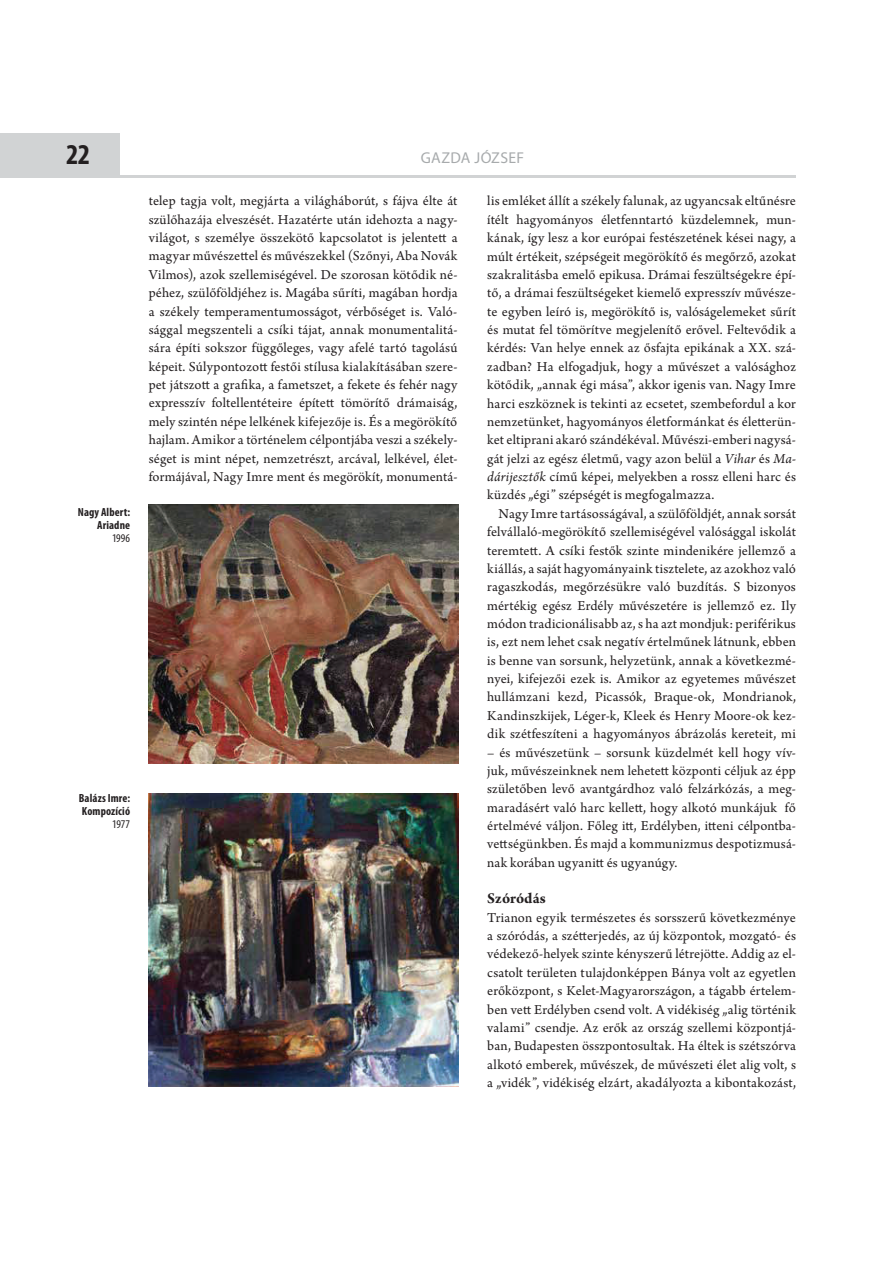
<style>
.page{position:relative;width:893px;height:1263px;background:#fff}
.page>*{position:absolute;margin:0;border:0;box-sizing:border-box;transform-origin:0 0}
.t1{font:condensed 28.8px "Myriad Pro";color:#231f20}
.t2{font:15.75px "Myriad Pro";letter-spacing:.015em;color:#a7aaac}
.t3{font:700 15.75px "Arno Pro";letter-spacing:.01em;color:#231f20}
.t4{font:14.4px/18.3px "Arno Pro";letter-spacing:.01em;color:#231f20;text-align:justify}
.t5{font:700 condensed 11.85px/13px "Myriad Pro";letter-spacing:.01em;color:#231f20;text-align:right}
.t6{font:condensed 11.85px "Myriad Pro";color:#231f20}
.s1{font-style:italic}
</style>
<div class="page">
<div style="left:0;top:133px;width:119px;height:45px;background:#d1d3d4"></div>
<hr style="left:119px;top:175px;width:677px;height:3px;background:#d1d3d4">
<img style="left:149px;top:505px;width:310px;height:259px">
<img style="left:149px;top:793px;width:309px;height:294px">
<h1 class="t1" style="left:67px;top:137px;width:24px">22</h1>
<p class="t2" style="left:421px;top:149px;width:105px">GAZDA JÓZSEF</p>
<p class="t4" style="left:149px;top:193px;width:310px">telep tagja volt, megjárta a világháborút, s fájva élte át szülőhazája elveszését. Hazatérte után idehozta a nagy&shy;világot, s személye összekötő kapcsolatot is jelentett a magyar művészettel és művészekkel (Szőnyi, Aba Novák Vilmos), azok szellemiségével. De szorosan kötődik né&shy;péhez, szülőföldjéhez is. Magába sűríti, magában hordja a székely temperamentumosságot, vérbőséget is. Való&shy;sággal megszenteli a csíki tájat, annak monumentalitá&shy;sára építi sokszor függőleges, vagy afelé tartó tagolású képeit. Súlypontozott festői stílusa kialakításában szere&shy;pet játszott a grafika, a fametszet, a fekete és fehér nagy expresszív foltellentéteire épített tömörítő drámaiság, mely szintén népe lelkének kifejezője is. És a megörökítő hajlam. Amikor a történelem célpontjába veszi a székely&shy;séget is mint népet, nemzetrészt, arcával, lelkével, élet&shy;formájával, Nagy Imre ment és megörökít, monumentá-</p>
<p class="t4" style="left:487px;top:193px;width:310px">lis emléket állít a székely falunak, az ugyancsak eltűnésre ítélt hagyományos életfenntartó küzdelemnek, mun&shy;kának, így lesz a kor európai festészetének kései nagy, a múlt értékeit, szépségeit megörökítő és megőrző, azokat szakralitásba emelő epikusa. Drámai feszültségekre épí&shy;tő, a drámai feszültségeket kiemelő expresszív művésze&shy;te egyben leíró is, megörökítő is, valóságelemeket sűrít és mutat fel tömörítve megjelenítő erővel. Feltevődik a kérdés: Van helye ennek az ősfajta epikának a XX. szá&shy;zadban? Ha elfogadjuk, hogy a művészet a valósághoz kötődik, „annak égi mása”, akkor igenis van. Nagy Imre harci eszköznek is tekinti az ecsetet, szembefordul a kor nemzetünket, hagyományos életformánkat és életterün&shy;ket eltiprani akaró szándékéval. Művészi-emberi nagysá&shy;gát jelzi az egész életmű, vagy azon belül a <span class="s1">Vihar</span> és <span class="s1">Ma&shy;dárijesztők</span> című képei, melyekben a rossz elleni harc és küzdés „égi” szépségét is megfogalmazza.</p>
<p class="t4" style="left:487px;top:505px;width:310px;text-indent:11px">Nagy Imre tartásosságával, a szülőföldjét, annak sorsát felvállaló-megörökítő szellemiségével valósággal iskolát teremtett. A csíki festők szinte mindenikére jellemző a kiállás, a saját hagyományaink tisztelete, az azokhoz való ragaszkodás, megőrzésükre való buzdítás. S bizonyos mértékig egész Erdély művészetére is jellemző ez. Ily módon tradicionálisabb az, s ha azt mondjuk: periférikus is, ezt nem lehet csak negatív értelműnek látnunk, ebben is benne van sorsunk, helyzetünk, annak a következmé&shy;nyei, kifejezői ezek is. Amikor az egyetemes művészet hullámzani kezd, Picassók, Braque-ok, Mondrianok, Kandinszkijek, Léger-k, Kleek és Henry Moore-ok kez&shy;dik szétfeszíteni a hagyományos ábrázolás kereteit, mi</p>
<p class="t4" style="left:487px;top:744px;width:310px">– és művészetünk – sorsunk küzdelmét kell hogy vív&shy;juk, művészeinknek nem lehetett központi céljuk az épp születőben levő avantgárdhoz való felzárkózás, a meg&shy;maradásért való harc kellett, hogy alkotó munkájuk fő értelmévé váljon. Főleg itt, Erdélyben, itteni célpontba&shy;vettségünkben. És majd a kommunizmus despotizmusá&shy;nak korában ugyanitt és ugyanúgy.</p>
<p class="t3" style="left:487px;top:889px;width:60px">Szóródás</p>
<p class="t4" style="left:487px;top:909px;width:310px">Trianon egyik természetes és sorsszerű következménye a szóródás, a szétterjedés, az új központok, mozgató- és védekező-helyek szinte kényszerű létrejötte. Addig az el&shy;csatolt területen tulajdonképpen Bánya volt az egyetlen erőközpont, s Kelet-Magyarországon, a tágabb értelem&shy;ben vett Erdélyben csend volt. A vidékiség „alig történik valami” csendje. Az erők az ország szellemi központjá&shy;ban, Budapesten összpontosultak. Ha éltek is szétszórva alkotó emberek, művészek, de művészeti élet alig volt, s a „vidék”, vidékiség elzárt, akadályozta a kibontakozást,</p>
<p class="t5" style="left:78px;top:506px;width:54px">Nagy Albert:<br>Ariadne</p>
<p class="t6" style="left:112px;top:531px;width:20px">1996</p>
<p class="t5" style="left:79px;top:792px;width:53px;text-align:left">Balázs Imre:<br>Kompozíció</p>
<p class="t6" style="left:112px;top:817px;width:19px">1977</p>
</div>
